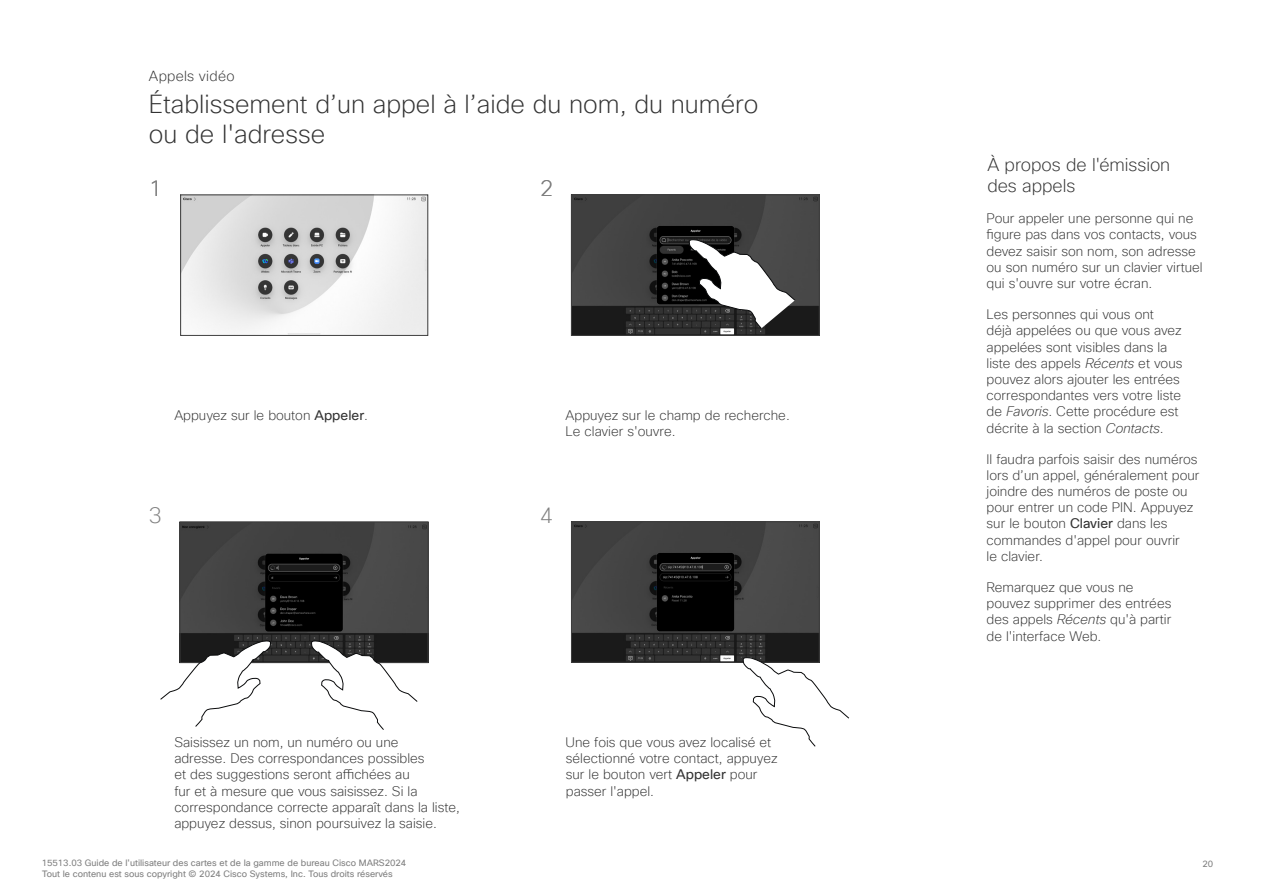
<style>
.page{position:relative;width:1263px;height:893px;background:#fff}
.page>*{position:absolute;margin:0;border:0;box-sizing:border-box;transform-origin:0 0}
.t1{font:200 25.5px/30px "Cisco Sans TT";color:#333}
.t2{font:200 22.2px "Cisco Sans TT";color:#808080}
.t3{font:200 18px "Cisco Sans TT";letter-spacing:-.005em;color:#333}
.t4{font:200 14.25px "Cisco Sans TT";letter-spacing:.02em;color:#333}
.t5{font:200 13.5px/16.2px "Cisco Sans TT";color:#333}
.t6{font:9px/10.8px "Cisco Sans TT";color:#808080}
.t7{font:9px "Cisco Sans";color:#808080}
.s1{font-weight:400}
.s2{font-style:italic}
</style>
<div class="page">
<img style="left:182px;top:196px;width:244px;height:138px">
<div style="left:180px;top:194px;width:248px;height:142px;border:1px solid #3d3d3d"></div>
<img style="left:573px;top:196px;width:245px;height:138px">
<div style="left:571px;top:194px;width:249px;height:142px;border:1px solid #3d3d3d"></div>
<img style="left:181px;top:524px;width:245px;height:137px">
<div style="left:179px;top:522px;width:249px;height:141px;border:1px solid #3d3d3d"></div>
<img style="left:573px;top:523px;width:245px;height:138px">
<div style="left:571px;top:521px;width:249px;height:142px;border:1px solid #3d3d3d"></div>
<svg style="left:688px;top:204px;width:108px;height:125px"></svg>
<svg style="left:311px;top:605px;width:107px;height:125px"></svg>
<svg style="left:742px;top:622px;width:107px;height:125px"></svg>
<svg style="left:160px;top:639px;width:111px;height:88px"></svg>
<p class="t4" style="left:149px;top:67px;width:87px">Appels vidéo</p>
<h1 class="t1" style="left:149px;top:89px;width:611px">Établissement d’un appel à l’aide du nom, du numéro ou de l'adresse</h1>
<h3 class="t3" style="left:987px;top:153px;width:184px">À propos de l'émission</h3>
<h2 class="t2" style="left:149px;top:174px;width:15px">1</h2>
<h2 class="t2" style="left:540px;top:174px;width:15px">2</h2>
<h3 class="t3" style="left:987px;top:174px;width:89px">des appels</h3>
<p class="t5" style="left:174px;top:407px;width:195px">Appuyez sur le bouton <span class="s1">Appeler</span>.</p>
<p class="t5" style="left:566px;top:407px;width:226px">Appuyez sur le champ de recherche.<br>Le clavier s'ouvre.</p>
<h2 class="t2" style="left:149px;top:501px;width:15px">3</h2>
<h2 class="t2" style="left:540px;top:501px;width:15px">4</h2>
<p class="t5" style="left:174px;top:735px;width:287px">Saisissez un nom, un numéro ou une<br>adresse. Des correspondances possibles<br>et des suggestions seront affichées au<br>fur et à mesure que vous saisissez. Si la correspondance correcte apparaît dans la liste, appuyez dessus, sinon poursuivez la saisie.</p>
<p class="t5" style="left:566px;top:735px;width:213px">Une fois que vous avez localisé et sélectionné votre contact, appuyez sur le bouton vert <span class="s1">Appeler</span> pour passer l'appel.</p>
<p class="t6" style="left:42px;top:858px;width:366px">15513.03 Guide de l'utilisateur des cartes et de la gamme de bureau Cisco MARS2024<br>Tout le contenu est sous copyright © 2024 Cisco Systems, Inc. Tous droits réservés</p>
<p class="t5" style="left:986px;top:211px;width:218px">Pour appeler une personne qui ne figure pas dans vos contacts, vous devez saisir son nom, son adresse ou son numéro sur un clavier virtuel qui s'ouvre sur votre écran.</p>
<p class="t5" style="left:986px;top:307px;width:197px">Les personnes qui vous ont déjà appelées ou que vous avez appelées sont visibles dans la liste des appels <span class="s2">Récents</span> et vous pouvez alors ajouter les entrées correspondantes vers votre liste de <span class="s2">Favoris</span>. Cette procédure est décrite à la section <span class="s2">Contacts</span>.</p>
<p class="t5" style="left:986px;top:451px;width:214px">Il faudra parfois saisir des numéros lors d’un appel, généralement pour joindre des numéros de poste ou pour entrer un code PIN. Appuyez sur le bouton <span class="s1">Clavier</span> dans les commandes d'appel pour ouvrir<br>le clavier.</p>
<p class="t5" style="left:986px;top:579px;width:186px">Remarquez que vous ne pouvez supprimer des entrées des appels <span class="s2">Récents</span> qu'à partir de l'interface Web.</p>
<p class="t7" style="left:1202px;top:858px;width:12px">20</p>
</div>
